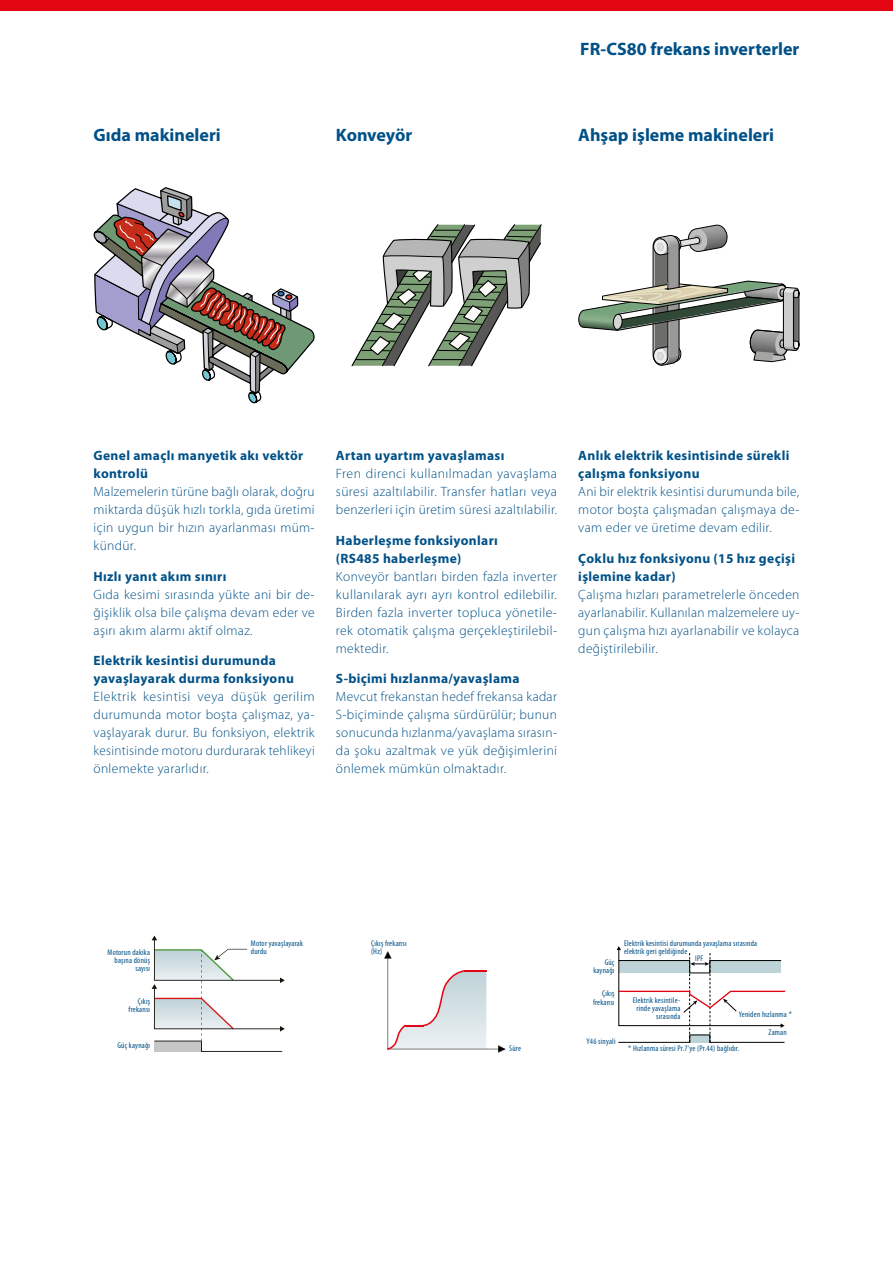
<style>
.page{position:relative;width:893px;height:1263px;background:#fff}
.page>*{position:absolute;margin:0;border:0;box-sizing:border-box;transform-origin:0 0}
.t1{font:700 18px "Myriad Pro";color:#005187}
.t2{font:300 13.5px/18px "Myriad Pro";letter-spacing:.025em;color:#005187;text-align:justify}
.t3{font:700 13.5px/18px "Myriad Pro";letter-spacing:.025em;color:#005187}
.t4{font:condensed 8.25px/8.2px "Myriad Pro";letter-spacing:.025em;color:#005187;text-align:right}
</style>
<div class="page">
<svg style="left:94px;top:187px;width:221px;height:216px"></svg>
<svg style="left:351px;top:224px;width:190px;height:142px"></svg>
<svg style="left:578px;top:225px;width:221px;height:141px"></svg>
<svg style="left:384px;top:951px;width:121px;height:101px"></svg>
<svg style="left:617px;top:946px;width:168px;height:97px"></svg>
<svg style="left:152px;top:935px;width:133px;height:117px"></svg>
<div style="left:0;top:0;width:893px;height:10px;background:#e30613"></div>
<h1 class="t1" style="left:94px;top:123px;width:129px">Gıda makineleri</h1>
<h1 class="t1" style="left:336px;top:123px;width:78px">Konveyör</h1>
<h1 class="t1" style="left:580px;top:37px;width:221px">FR-CS80 frekans inverterler</h1>
<h1 class="t1" style="left:578px;top:123px;width:197px">Ahşap işleme makineleri</h1>
<p class="t3" style="left:94px;top:446px;width:211px">Genel amaçlı manyetik akı vektör kontrolü</p>
<p class="t2" style="left:94px;top:483px;width:223px">Malzemelerin türüne bağlı olarak, doğru miktarda düşük hızlı torkla, gıda üretimi için uygun bir hızın ayarlanması müm&shy;kündür.</p>
<p class="t3" style="left:94px;top:567px;width:134px">Hızlı yanıt akım sınırı</p>
<p class="t2" style="left:94px;top:585px;width:223px">Gıda kesimi sırasında yükte ani bir de&shy;ğişiklik olsa bile çalışma devam eder ve aşırı akım alarmı aktif olmaz.</p>
<p class="t3" style="left:94px;top:651px;width:202px">Elektrik kesintisi durumunda yavaşlayarak durma fonksiyonu</p>
<p class="t2" style="left:94px;top:688px;width:223px">Elektrik kesintisi veya düşük gerilim durumunda motor boşta çalışmaz, ya&shy;vaşlayarak durur. Bu fonksiyon, elektrik kesintisinde motoru durdurarak tehlikeyi önlemekte yararlıdır.</p>
<p class="t3" style="left:336px;top:446px;width:170px">Artan uyartım yavaşlaması</p>
<p class="t2" style="left:336px;top:465px;width:223px">Fren direnci kullanılmadan yavaşlama süresi azaltılabilir. Transfer hatları veya benzerleri için üretim süresi azaltılabilir.</p>
<p class="t3" style="left:336px;top:531px;width:163px">Haberleşme fonksiyonları (RS485 haberleşme)</p>
<p class="t2" style="left:336px;top:567px;width:223px">Konveyör bantları birden fazla inverter kullanılarak ayrı ayrı kontrol edilebilir.<br>Birden fazla inverter topluca yönetile&shy;rek otomatik çalışma gerçekleştirilebil&shy;mektedir.</p>
<p class="t3" style="left:336px;top:669px;width:185px">S-biçimi hızlanma/yavaşlama</p>
<p class="t2" style="left:336px;top:688px;width:223px">Mevcut frekanstan hedef frekansa kadar S-biçiminde çalışma sürdürülür; bunun sonucunda hızlanma/yavaşlama sırasın&shy;da şoku azaltmak ve yük değişimlerini önlemek mümkün olmaktadır.</p>
<p class="t3" style="left:578px;top:446px;width:213px">Anlık elektrik kesintisinde sürekli çalışma fonksiyonu</p>
<p class="t2" style="left:578px;top:483px;width:223px">Ani bir elektrik kesintisi durumunda bile, motor boşta çalışmadan çalışmaya de&shy;vam eder ve üretime devam edilir.</p>
<p class="t3" style="left:578px;top:549px;width:218px">Çoklu hız fonksiyonu (15 hız geçişi işlemine kadar)</p>
<p class="t2" style="left:578px;top:585px;width:223px">Çalışma hızları parametrelerle önceden ayarlanabilir. Kullanılan malzemelere uy&shy;gun çalışma hızı ayarlanabilir ve kolayca değiştirilebilir.</p>
<p class="t4" style="left:251px;top:939px;width:54px">Motor yavaşlayarak</p>
<p class="t4" style="left:108px;top:948px;width:44px">Motorun dakika</p>
<p class="t4" style="left:251px;top:947px;width:17px">durdu</p>
<p class="t4" style="left:115px;top:956px;width:37px">başına dönüş sayısı</p>
<p class="t4" style="left:129px;top:996px;width:23px">Çıkış frekansı</p>
<p class="t4" style="left:117px;top:1041px;width:34px">Güç kaynağı</p>
<p class="t4" style="left:371px;top:939px;width:37px;text-align:left">Çıkış frekansı (Hz)</p>
<p class="t4" style="left:509px;top:1044px;width:13px">Süre</p>
<p class="t4" style="left:593px;top:958px;width:23px">Güç kaynağı</p>
<p class="t4" style="left:593px;top:989px;width:23px">Çıkış frekansı</p>
<p class="t4" style="left:586px;top:1037px;width:31px">Y46 sinyali</p>
<p class="t4" style="left:624px;top:939px;width:135px;text-align:left">Elektrik kesintisi durumunda yavaşlama sırasında elektrik geri geldiğinde</p>
<p class="t4" style="left:695px;top:954px;width:10px">IPF</p>
<p class="t4" style="left:633px;top:996px;width:49px">Elektrik kesintile&shy;rinde yavaşlama sırasında</p>
<p class="t4" style="left:739px;top:1010px;width:54px">Yeniden hızlanma *</p>
<p class="t4" style="left:769px;top:1028px;width:20px">Zaman</p>
<p class="t4" style="left:628px;top:1044px;width:113px">* Hızlanma süresi Pr.7'ye (Pr.44) bağlıdır.</p>
</div>
